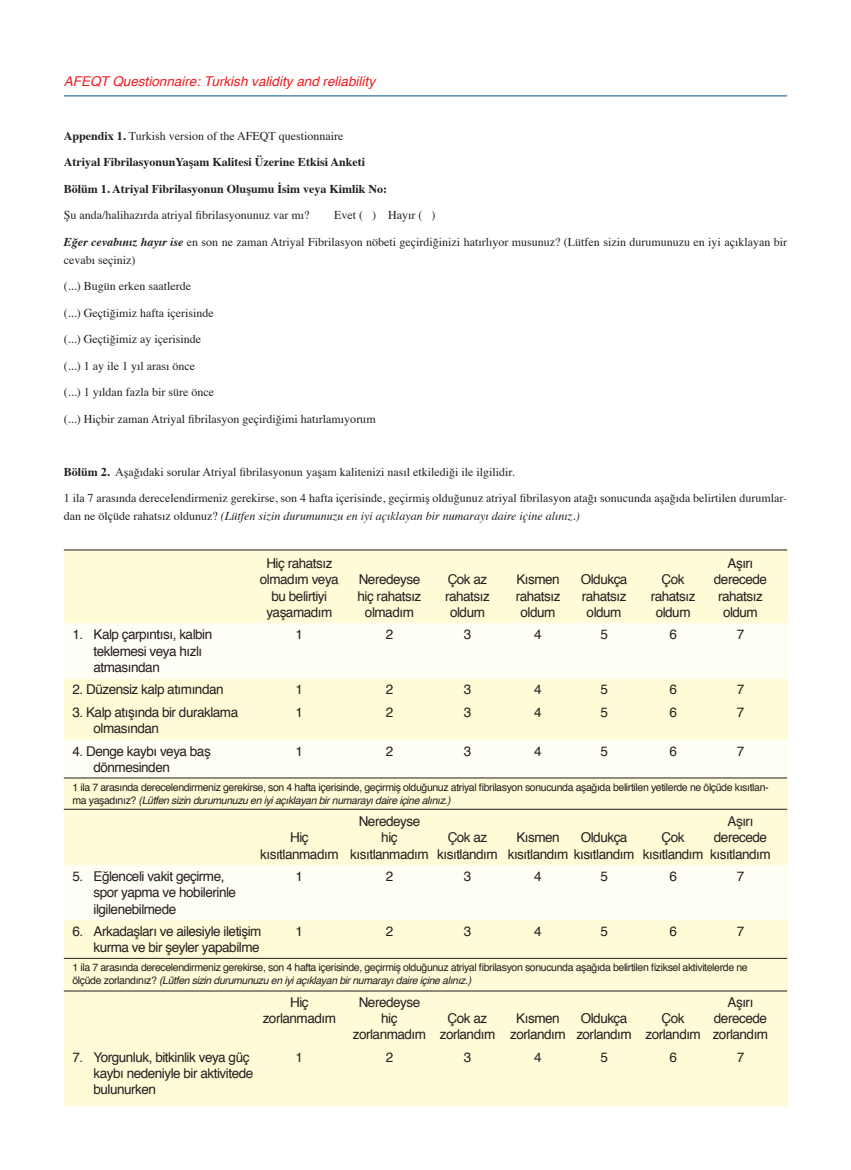
<style>
.page{position:relative;width:851px;height:1170px;background:#fff}
.page>*{position:absolute;margin:0;border:0;box-sizing:border-box;transform-origin:0 0}
.t1{font:13.5px/16.2px "Helvetica";letter-spacing:-.035em;color:#231f20}
.t2{font:italic 13.5px "Helvetica";color:#ee1d23}
.t3{font:12px/18px "Times";color:#231f20}
.t4{font:700 12px "Times";color:#231f20}
.t5{font:10.5px/12.6px "Helvetica";letter-spacing:-.035em;color:#231f20}
.s1{font-weight:700}
.s2{font-weight:700;font-style:italic}
.s3{font-style:italic}
</style>
<div class="page">
<hr style="left:64px;top:96px;width:723px;height:1px;background:#01518b">
<div style="left:64px;top:549px;width:723px;height:557px;background:#fffbd6"></div>
<div style="left:64px;top:623px;width:723px;height:55px;background:#fffef4"></div>
<div style="left:64px;top:739px;width:723px;height:38px;background:#fffef4"></div>
<div style="left:64px;top:865px;width:723px;height:54px;background:#fffef4"></div>
<hr style="left:64px;top:549px;width:723px;height:1px;background:#231f20">
<hr style="left:64px;top:958px;width:723px;height:1px;background:#231f20">
<hr style="left:64px;top:990px;width:723px;height:1px;background:#231f20">
<hr style="left:64px;top:809px;width:723px;height:1px;background:#231f20">
<hr style="left:64px;top:777px;width:723px;height:1px;background:#231f20">
<p class="t2" style="left:64px;top:71px;width:313px">AFEQT Questionnaire: Turkish validity and reliability</p>
<p class="t3" style="left:64px;top:125px;width:281px"><span class="s1">Appendix 1.</span> Turkish version of the AFEQT questionnaire</p>
<p class="t4" style="left:64px;top:150px;width:303px">Atriyal FibrilasyonunYaşam Kalitesi Üzerine Etkisi Anketi</p>
<p class="t4" style="left:64px;top:177px;width:325px">Bölüm 1. Atriyal Fibrilasyonun Oluşumu İsim veya Kimlik No:</p>
<p class="t3" style="left:64px;top:205px;width:247px">Şu anda/halihazırda atriyal fibrilasyonunuz var mı?</p>
<p class="t3" style="left:334px;top:205px;width:103px">Evet ( ) Hayır ( )</p>
<p class="t3" style="left:64px;top:231px;width:724px"><span class="s2">Eğer cevabınız hayır ise</span> en son ne zaman Atriyal Fibrilasyon nöbeti geçirdiğinizi hatırlıyor musunuz? (Lütfen sizin durumunuzu en iyi açıklayan bir cevabı seçiniz)</p>
<p class="t3" style="left:64px;top:276px;width:129px">(...) Bugün erken saatlerde</p>
<p class="t3" style="left:64px;top:302px;width:151px">(...) Geçtiğimiz hafta içerisinde</p>
<p class="t3" style="left:64px;top:329px;width:139px">(...) Geçtiğimiz ay içerisinde</p>
<p class="t3" style="left:64px;top:355px;width:133px">(...) 1 ay ile 1 yıl arası önce</p>
<p class="t3" style="left:64px;top:382px;width:152px">(...) 1 yıldan fazla bir süre önce</p>
<p class="t3" style="left:64px;top:408px;width:313px">(...) Hiçbir zaman Atriyal fibrilasyon geçirdiğimi hatırlamıyorum</p>
<p class="t3" style="left:64px;top:461px;width:452px"><span class="s1">Bölüm 2.</span> Aşağıdaki sorular Atriyal fibrilasyonun yaşam kalitenizi nasıl etkilediği ile ilgilidir.</p>
<p class="t3" style="left:64px;top:488px;width:724px">1 ila 7 arasında derecelendirmeniz gerekirse, son 4 hafta içerisinde, geçirmiş olduğunuz atriyal fibrilasyon atağı sonucunda aşağıda belirtilen durumlar&shy;dan ne ölçüde rahatsız oldunuz? <span class="s3">(Lütfen sizin durumunuzu en iyi açıklayan bir numarayı daire içine alınız.)</span></p>
<p class="t1" style="left:266px;top:555px;width:68px">Hiç rahatsız</p>
<p class="t1" style="left:727px;top:555px;width:27px">Aşırı</p>
<p class="t1" style="left:260px;top:572px;width:80px">olmadım veya</p>
<p class="t1" style="left:358px;top:572px;width:63px">Neredeyse</p>
<p class="t1" style="left:447px;top:572px;width:41px">Çok az</p>
<p class="t1" style="left:516px;top:572px;width:45px">Kısmen</p>
<p class="t1" style="left:580px;top:572px;width:48px">Oldukça</p>
<p class="t1" style="left:661px;top:572px;width:25px">Çok</p>
<p class="t1" style="left:713px;top:572px;width:54px">derecede</p>
<p class="t1" style="left:271px;top:588px;width:57px">bu belirtiyi</p>
<p class="t1" style="left:357px;top:588px;width:65px">hiç rahatsız</p>
<p class="t1" style="left:445px;top:588px;width:46px">rahatsız</p>
<p class="t1" style="left:515px;top:588px;width:46px">rahatsız</p>
<p class="t1" style="left:581px;top:588px;width:46px">rahatsız</p>
<p class="t1" style="left:650px;top:588px;width:46px">rahatsız</p>
<p class="t1" style="left:718px;top:588px;width:46px">rahatsız</p>
<p class="t1" style="left:266px;top:604px;width:67px">yaşamadım</p>
<p class="t1" style="left:365px;top:604px;width:50px">olmadım</p>
<p class="t1" style="left:450px;top:604px;width:36px">oldum</p>
<p class="t1" style="left:520px;top:604px;width:36px">oldum</p>
<p class="t1" style="left:586px;top:604px;width:36px">oldum</p>
<p class="t1" style="left:655px;top:604px;width:36px">oldum</p>
<p class="t1" style="left:723px;top:604px;width:36px">oldum</p>
<p class="t1" style="left:72px;top:627px;width:141px">1. Kalp çarpıntısı, kalbin</p>
<p class="t1" style="left:295px;top:627px;width:9px">1</p>
<p class="t1" style="left:385px;top:627px;width:9px">2</p>
<p class="t1" style="left:463px;top:627px;width:9px">3</p>
<p class="t1" style="left:534px;top:627px;width:9px">4</p>
<p class="t1" style="left:600px;top:627px;width:9px">5</p>
<p class="t1" style="left:669px;top:627px;width:9px">6</p>
<p class="t1" style="left:736px;top:627px;width:9px">7</p>
<p class="t1" style="left:93px;top:643px;width:110px">teklemesi veya hızlı atmasından</p>
<p class="t1" style="left:72px;top:681px;width:153px">2. Düzensiz kalp atımından</p>
<p class="t1" style="left:295px;top:681px;width:9px">1</p>
<p class="t1" style="left:385px;top:681px;width:9px">2</p>
<p class="t1" style="left:463px;top:681px;width:9px">3</p>
<p class="t1" style="left:534px;top:681px;width:9px">4</p>
<p class="t1" style="left:600px;top:681px;width:9px">5</p>
<p class="t1" style="left:669px;top:681px;width:9px">6</p>
<p class="t1" style="left:736px;top:681px;width:9px">7</p>
<p class="t1" style="left:72px;top:704px;width:167px">3. Kalp atışında bir duraklama</p>
<p class="t1" style="left:295px;top:704px;width:9px">1</p>
<p class="t1" style="left:385px;top:704px;width:9px">2</p>
<p class="t1" style="left:463px;top:704px;width:9px">3</p>
<p class="t1" style="left:534px;top:704px;width:9px">4</p>
<p class="t1" style="left:600px;top:704px;width:9px">5</p>
<p class="t1" style="left:669px;top:704px;width:9px">6</p>
<p class="t1" style="left:736px;top:704px;width:9px">7</p>
<p class="t1" style="left:93px;top:720px;width:67px">olmasından</p>
<p class="t1" style="left:72px;top:743px;width:140px">4. Denge kaybı veya baş</p>
<p class="t1" style="left:295px;top:743px;width:9px">1</p>
<p class="t1" style="left:385px;top:743px;width:9px">2</p>
<p class="t1" style="left:463px;top:743px;width:9px">3</p>
<p class="t1" style="left:534px;top:743px;width:9px">4</p>
<p class="t1" style="left:600px;top:743px;width:9px">5</p>
<p class="t1" style="left:669px;top:743px;width:9px">6</p>
<p class="t1" style="left:736px;top:743px;width:9px">7</p>
<p class="t1" style="left:93px;top:759px;width:78px">dönmesinden</p>
<p class="t5" style="left:72px;top:781px;width:697px">1 ila 7 arasında derecelendirmeniz gerekirse, son 4 hafta içerisinde, geçirmiş olduğunuz atriyal fibrilasyon sonucunda aşağıda belirtilen yetilerde ne ölçüde kısıtlan&shy;ma yaşadınız? <span class="s3">(Lütfen sizin durumunuzu en iyi açıklayan bir numarayı daire içine alınız.)</span></p>
<p class="t1" style="left:358px;top:813px;width:63px">Neredeyse</p>
<p class="t1" style="left:727px;top:813px;width:27px">Aşırı</p>
<p class="t1" style="left:290px;top:829px;width:20px">Hiç</p>
<p class="t1" style="left:381px;top:829px;width:18px">hiç</p>
<p class="t1" style="left:447px;top:829px;width:41px">Çok az</p>
<p class="t1" style="left:516px;top:829px;width:45px">Kısmen</p>
<p class="t1" style="left:580px;top:829px;width:48px">Oldukça</p>
<p class="t1" style="left:661px;top:829px;width:25px">Çok</p>
<p class="t1" style="left:260px;top:829px;width:512px;text-align:right">derecede<br>kısıtlanmadım kısıtlanmadım kısıtlandım kısıtlandım kısıtlandım kısıtlandım kısıtlandım</p>
<p class="t1" style="left:72px;top:868px;width:153px">5. Eğlenceli vakit geçirme,</p>
<p class="t1" style="left:295px;top:868px;width:9px">1</p>
<p class="t1" style="left:385px;top:868px;width:9px">2</p>
<p class="t1" style="left:463px;top:868px;width:9px">3</p>
<p class="t1" style="left:534px;top:868px;width:9px">4</p>
<p class="t1" style="left:600px;top:868px;width:9px">5</p>
<p class="t1" style="left:669px;top:868px;width:9px">6</p>
<p class="t1" style="left:736px;top:868px;width:9px">7</p>
<p class="t1" style="left:93px;top:884px;width:144px">spor yapma ve hobilerinle ilgilenebilmede</p>
<p class="t1" style="left:72px;top:923px;width:190px">6. Arkadaşları ve ailesiyle iletişim</p>
<p class="t1" style="left:295px;top:923px;width:9px">1</p>
<p class="t1" style="left:385px;top:923px;width:9px">2</p>
<p class="t1" style="left:463px;top:923px;width:9px">3</p>
<p class="t1" style="left:534px;top:923px;width:9px">4</p>
<p class="t1" style="left:600px;top:923px;width:9px">5</p>
<p class="t1" style="left:669px;top:923px;width:9px">6</p>
<p class="t1" style="left:736px;top:923px;width:9px">7</p>
<p class="t1" style="left:93px;top:939px;width:168px">kurma ve bir şeyler yapabilme</p>
<p class="t5" style="left:72px;top:961px;width:676px">1 ila 7 arasında derecelendirmeniz gerekirse, son 4 hafta içerisinde, geçirmiş olduğunuz atriyal fibrilasyon sonucunda aşağıda belirtilen fiziksel aktivitelerde ne ölçüde zorlandınız? <span class="s3">(Lütfen sizin durumunuzu en iyi açıklayan bir numarayı daire içine alınız.)</span></p>
<p class="t1" style="left:290px;top:994px;width:20px">Hiç</p>
<p class="t1" style="left:358px;top:994px;width:63px">Neredeyse</p>
<p class="t1" style="left:727px;top:994px;width:27px">Aşırı</p>
<p class="t1" style="left:263px;top:1010px;width:75px">zorlanmadım</p>
<p class="t1" style="left:381px;top:1010px;width:18px">hiç</p>
<p class="t1" style="left:447px;top:1010px;width:41px">Çok az</p>
<p class="t1" style="left:516px;top:1010px;width:45px">Kısmen</p>
<p class="t1" style="left:580px;top:1010px;width:48px">Oldukça</p>
<p class="t1" style="left:661px;top:1010px;width:25px">Çok</p>
<p class="t1" style="left:353px;top:1010px;width:417px;text-align:right">derecede<br>zorlanmadım zorlandım zorlandım zorlandım zorlandım zorlandım</p>
<p class="t1" style="left:72px;top:1048px;width:178px">7. Yorgunluk, bitkinlik veya güç</p>
<p class="t1" style="left:295px;top:1048px;width:9px">1</p>
<p class="t1" style="left:385px;top:1048px;width:9px">2</p>
<p class="t1" style="left:463px;top:1048px;width:9px">3</p>
<p class="t1" style="left:534px;top:1048px;width:9px">4</p>
<p class="t1" style="left:600px;top:1048px;width:9px">5</p>
<p class="t1" style="left:669px;top:1048px;width:9px">6</p>
<p class="t1" style="left:736px;top:1048px;width:9px">7</p>
<p class="t1" style="left:93px;top:1065px;width:161px">kaybı nedeniyle bir aktivitede bulunurken</p>
</div>
